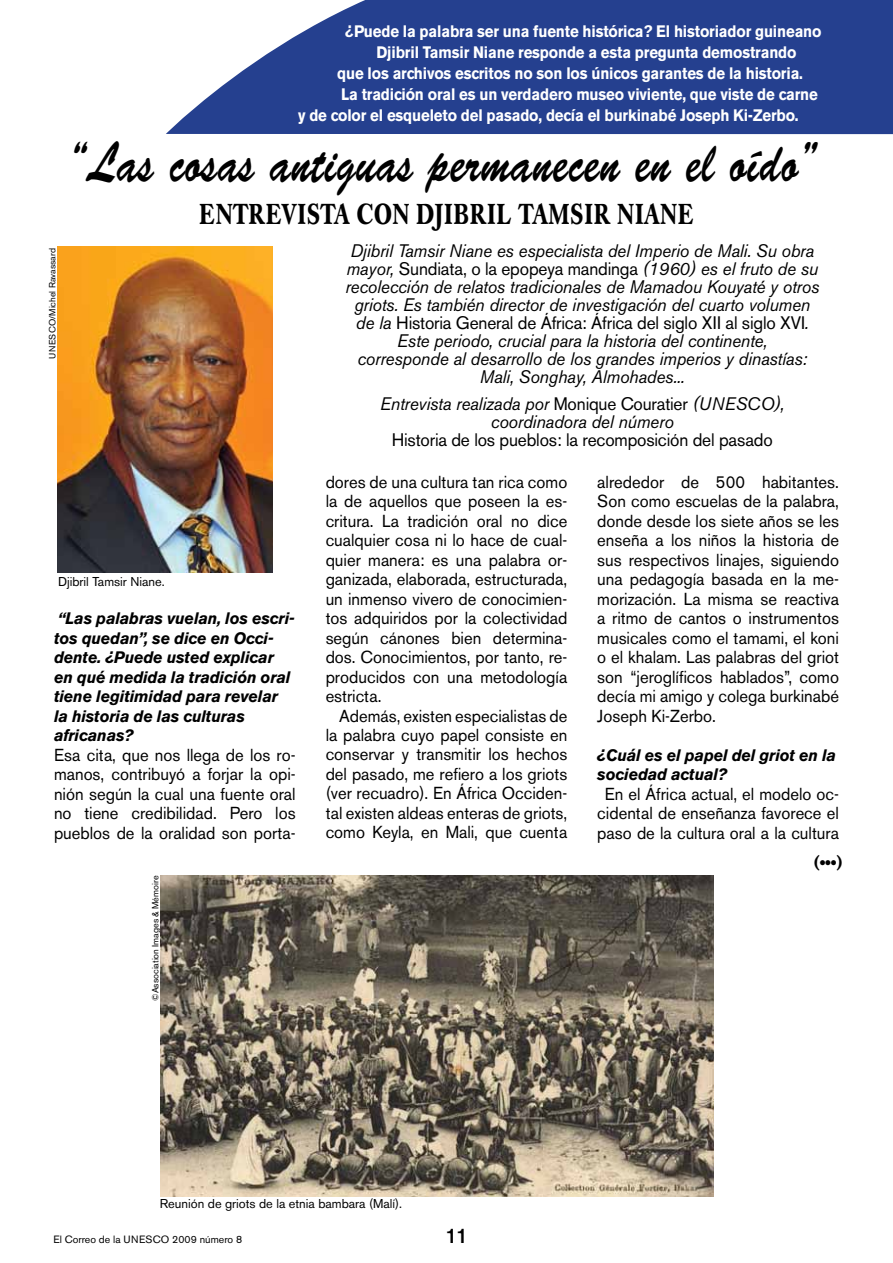
<style>
.page{position:relative;width:893px;height:1263px;background:#fff}
.page>*{position:absolute;margin:0;border:0;box-sizing:border-box;transform-origin:0 0}
.t1{font:57px "Brush Script Std";letter-spacing:.02em;color:#000;scale:.73 1}
.t2{font:700 28.5px "Caslon Book BE";letter-spacing:.04em;color:#000;scale:.75 1}
.t3{font:500 21px "Akzidenz Grotesk BE";color:#000;scale:.96 1}
.t4{font:italic 18px/18px "Akzidenz Grotesk BE";letter-spacing:-.01em;color:#000;text-align:center;scale:.96 1}
.t5{font:18px "Akzidenz Grotesk BE";letter-spacing:-.01em;color:#000;scale:.96 1}
.t6{font:500 18px "Akzidenz Grotesk BE";color:#000;scale:.96 1}
.t7{font:17.25px/19.5px "Akzidenz Grotesk BE";color:#000;text-align:justify;scale:.96 1}
.t8{font:700 16.5px "Akzidenz Grotesk BE";letter-spacing:-.01em;color:#fff;scale:.91 1}
.t9{font:italic 700 16.5px/19.5px "Akzidenz Grotesk BE";letter-spacing:-.01em;color:#000;scale:.96 1}
.t10{font:12.75px "Akzidenz Grotesk BE";color:#000}
.t11{font:10.5px "Akzidenz Grotesk BE";color:#000}
.t12{font:9px "Akzidenz Grotesk BE";color:#000}
.s1{font-style:normal}
</style>
<div class="page">
<svg style="left:166px;top:0;width:727px;height:134px;background:#3f579c"></svg>
<img style="left:57px;top:246px;width:215px;height:326px">
<img style="left:160px;top:875px;width:554px;height:321px">
<p class="t8" style="left:345px;top:21px;width:525px">¿Puede la palabra ser una fuente histórica? El historiador guineano</p>
<p class="t8" style="left:376px;top:42px;width:463px">Djibril Tamsir Niane responde a esta pregunta demostrando</p>
<p class="t8" style="left:337px;top:63px;width:513px">que los archivos escritos no son los únicos garantes de la historia.</p>
<p class="t8" style="left:341px;top:84px;width:525px">La tradición oral es un verdadero museo viviente, que viste de carne</p>
<p class="t8" style="left:298px;top:105px;width:552px">y de color el esqueleto del pasado, decía el burkinabé Joseph Ki-Zerbo.</p>
<h1 class="t1" style="left:68px;top:130px;width:1030px">“Las cosas antiguas permanecen en el oído”</h1>
<p class="t12" style="left:47px;top:358px;width:112px;rotate:-90deg">UNESCO/Michel Ravassard</p>
<h2 class="t2" style="left:200px;top:197px;width:655px">ENTREVISTA CON DJIBRIL TAMSIR NIANE</h2>
<p class="t4" style="left:345px;top:242px;width:495px">Djibril Tamsir Niane es especialista del Imperio de Mali. Su obra mayor, <span class="s1">Sundiata, o la epopeya mandinga</span> (1960) es el fruto de su recolección de relatos tradicionales de Mamadou Kouyaté y otros griots. Es también director de investigación del cuarto volumen de la <span class="s1">Historia General de África: África del siglo XII al siglo XVI</span>.<br>Este periodo, crucial para la historia del continente,<br>corresponde al desarrollo de los grandes imperios y dinastías:<br>Mali, Songhay, Almohades...</p>
<p class="t4" style="left:380px;top:395px;width:423px">Entrevista realizada por <span class="s1">Monique Couratier</span> (UNESCO), coordinadora del número</p>
<p class="t5" style="left:392px;top:429px;width:398px">Historia de los pueblos: la recomposición del pasado</p>
<p class="t10" style="left:58px;top:574px;width:108px">Djibril Tamsir Niane.</p>
<p class="t9" style="left:54px;top:609px;width:252px">“Las palabras vuelan, los escri&shy;tos quedan”, se dice en Occi&shy;dente. ¿Puede usted explicar en qué medida la tradición oral tiene legitimidad para revelar la historia de las culturas africanas?</p>
<p class="t7" style="left:54px;top:745px;width:253px">Esa cita, que nos llega de los ro&shy;manos, contribuyó a forjar la opi&shy;nión según la cual una fuente oral no tiene credibilidad. Pero los pueblos de la oralidad son porta-</p>
<p class="t12" style="left:150px;top:1001px;width:127px;rotate:-90deg">©Association Images &amp; Mémoire</p>
<p class="t7" style="left:326px;top:472px;width:253px">dores de una cultura tan rica como la de aquellos que poseen la es&shy;critura. La tradición oral no dice cualquier cosa ni lo hace de cual&shy;quier manera: es una palabra or&shy;ganizada, elaborada, estructurada, un inmenso vivero de conocimien&shy;tos adquiridos por la colectividad según cánones bien determina&shy;dos. Conocimientos, por tanto, re&shy;producidos con una metodología estricta.</p>
<p class="t7" style="left:326px;top:706px;width:253px;text-indent:14px">Además, existen especialistas de la palabra cuyo papel consiste en conservar y transmitir los hechos del pasado, me refiero a los griots (ver recuadro). En África Occiden&shy;tal existen aldeas enteras de griots, como Keyla, en Mali, que cuenta</p>
<p class="t7" style="left:597px;top:472px;width:253px">alrededor de 500 habitantes.<br>Son como escuelas de la palabra, donde desde los siete años se les enseña a los niños la historia de sus respectivos linajes, siguiendo una pedagogía basada en la me&shy;morización. La misma se reactiva a ritmo de cantos o instrumentos musicales como el tamami, el koni o el khalam. Las palabras del griot son “jeroglíficos hablados”, como decía mi amigo y colega burkinabé Joseph Ki-Zerbo.</p>
<p class="t9" style="left:597px;top:745px;width:250px">¿Cuál es el papel del griot en la sociedad actual?</p>
<p class="t7" style="left:597px;top:784px;width:253px;text-align:center">En el África actual, el modelo oc&shy;cidental de enseñanza favorece el paso de la cultura oral a la cultura</p>
<p class="t6" style="left:814px;top:851px;width:32px">(•••)</p>
<p class="t10" style="left:160px;top:1196px;width:244px">Reunión de griots de la etnia bambara (Malí).</p>
<p class="t11" style="left:53px;top:1233px;width:190px">El Correo de la UNESCO 2009 número 8</p>
<p class="t3" style="left:446px;top:1223px;width:24px">11</p>
</div>
